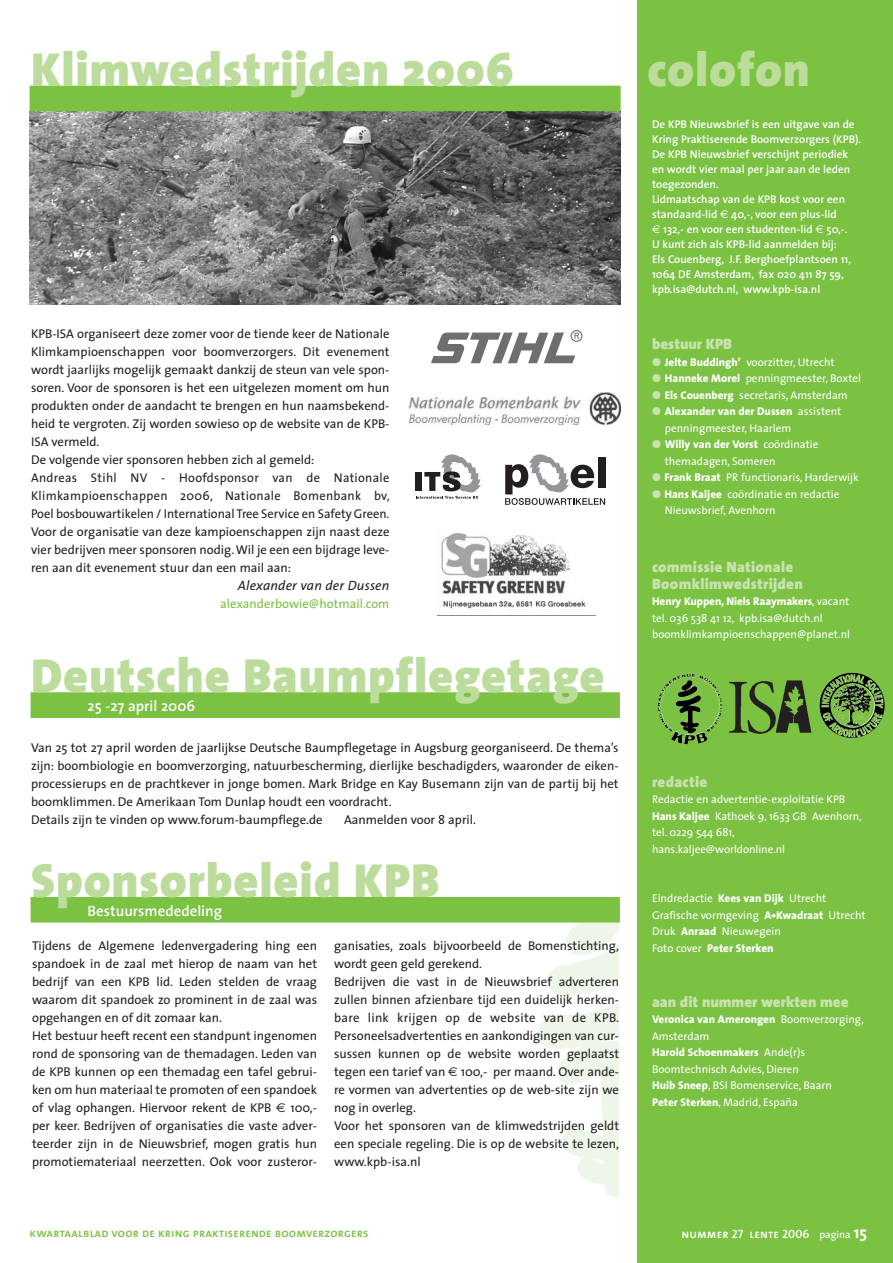
<style>
.page{position:relative;width:893px;height:1263px;background:#fff}
.page>*{position:absolute;margin:0;border:0;box-sizing:border-box;transform-origin:0 0}
.t1{font:900 48px "The Sans";letter-spacing:.02em;color:#bbdc9b}
.t2{font:900 15px/16.5px "The Sans";letter-spacing:.02em;color:#c8e2ae}
.t3{font:900 15px "The Sans";color:#c8e2ae}
.t4{font:600 15px "The Sans";color:#fff}
.t5{font:italic 13.5px "The Sans";letter-spacing:.01em;color:#231f20}
.t6{font:12.75px/18px "The Sans";color:#231f20}
.t7{font:12.75px "The Sans";color:#7bc142}
.t8{font:12px "The Sans Semi Bold Caps";letter-spacing:.01em;color:#7bc142}
.t9{font:12px "The Sans Semi Bold Caps";letter-spacing:.01em;color:#fff}
.t10{font:11.25px/16.5px "The Sans";color:#fff}
.t11{font:600 11.25px/15px "The Sans";color:#fff}
.s1{font-family:"Euro Sans"}
.s2{font-family:"Euro Sans";font-weight:400}
.s3{color:#c8e2ae}
.s4{font-weight:800}
.s5{font-family:"The Sans";font-size:10.5px}
.s6{font-family:"The Sans";font-weight:700;font-size:16.5px}
</style>
<div class="page">
<svg style="left:537px;top:922px;width:82px;height:275px"></svg>
<img style="left:30px;top:111px;width:591px;height:194px">
<div style="left:638px;top:1px;width:255px;height:1262px;background:#7bc142"></div>
<img style="left:729px;top:680px;width:83px;height:54px">
<img style="left:819px;top:672px;width:66px;height:66px">
<img style="left:672px;top:674px;width:36px;height:8px">
<div style="left:30px;top:86px;width:590px;height:24px;background:#7bc142"></div>
<div style="left:30px;top:86px;width:591px;height:25px;border:2px solid #7bc142"></div>
<img style="left:408px;top:392px;width:213px;height:32px">
<img style="left:438px;top:533px;width:157px;height:83px">
<svg style="left:431px;top:330px;width:151px;height:33px"></svg>
<svg style="left:505px;top:455px;width:100px;height:50px"></svg>
<div style="left:415px;top:472px;width:6px;height:19px;background:#231f20"></div>
<svg style="left:416px;top:455px;width:65px;height:44px"></svg>
<div style="left:31px;top:898px;width:588px;height:24px;background:#7bc142"></div>
<div style="left:31px;top:897px;width:589px;height:25px;border:2px solid #7bc142"></div>
<div style="left:31px;top:693px;width:588px;height:24px;background:#7bc142"></div>
<div style="left:31px;top:692px;width:589px;height:26px;border:2px solid #7bc142"></div>
<h1 class="t1" style="left:31px;top:52px;width:484px">Klimwedstrijden 2006</h1>
<p class="t6" style="left:31px;top:326px;width:360px">KPB-ISA organiseert deze zomer voor de tiende keer de Nationale Klimkampioenschappen voor boomverzorgers. Dit evenement wordt jaarlijks mogelijk gemaakt dankzij de steun van vele spon&shy;soren. Voor de sponsoren is het een uitgelezen moment om hun produkten onder de aandacht te brengen en hun naamsbekend&shy;heid te vergroten. Zij worden sowieso op de website van de KPB-ISA vermeld.<br>De volgende vier sponsoren hebben zich al gemeld:<br>Andreas Stihl NV - Hoofdsponsor van de Nationale Klimkampioenschappen 2006, Nationale Bomenbank bv, Poel bosbouwartikelen / International Tree Service en Safety Green.<br>Voor de organisatie van deze kampioenschappen zijn naast deze vier bedrijven meer sponsoren nodig. Wil je een een bijdrage leve&shy;ren aan dit evenement stuur dan een mail aan:</p>
<p class="t5" style="left:238px;top:580px;width:153px">Alexander van der Dussen</p>
<p class="t7" style="left:220px;top:598px;width:171px">alexanderbowie@hotmail.com</p>
<h1 class="t1" style="left:31px;top:658px;width:575px">Deutsche Baumpflegetage</h1>
<p class="t4" style="left:88px;top:700px;width:109px">25 -27 april 2006</p>
<p class="t6" style="left:31px;top:740px;width:589px">Van 25 tot 27 april worden de jaarlijkse Deutsche Baumpflegetage in Augsburg georganiseerd. De thema’s zijn: boombiologie en boomverzorging, natuurbescherming, dierlijke beschadigders, waaronder de eiken&shy;processierups en de prachtkever in jonge bomen. Mark Bridge en Kay Busemann zijn van de partij bij het boomklimmen. De Amerikaan Tom Dunlap houdt een voordracht.<br>Details zijn te vinden op www.forum-baumpflege.de</p>
<p class="t6" style="left:344px;top:812px;width:134px">Aanmelden voor 8 april.</p>
<h1 class="t1" style="left:31px;top:863px;width:410px">Sponsorbeleid KPB</h1>
<p class="t4" style="left:88px;top:905px;width:136px">Bestuursmededeling</p>
<p class="t6" style="left:32px;top:938px;width:287px">Tijdens de Algemene ledenvergadering hing een spandoek in de zaal met hierop de naam van het bedrijf van een KPB lid. Leden stelden de vraag waarom dit spandoek zo prominent in de zaal was opgehangen en of dit zomaar kan.<br>Het bestuur heeft recent een standpunt ingenomen rond de sponsoring van de themadagen. Leden van de KPB kunnen op een themadag een tafel gebrui&shy;ken om hun materiaal te promoten of een spandoek of vlag ophangen. Hiervoor rekent de KPB <span class="s1">€</span> 100,- per keer. Bedrijven of organisaties die vaste adver&shy;teerder zijn in de Nieuwsbrief, mogen gratis hun promotiemateriaal neerzetten. Ook voor zusteror-</p>
<p class="t6" style="left:334px;top:938px;width:287px">ganisaties, zoals bijvoorbeeld de Bomenstichting, wordt geen geld gerekend.<br>Bedrijven die vast in de Nieuwsbrief adverteren zullen binnen afzienbare tijd een duidelijk herken&shy;bare link krijgen op de website van de KPB.<br>Personeelsadvertenties en aankondigingen van cur&shy;sussen kunnen op de website worden geplaatst tegen een tarief van <span class="s1">€</span> 100,- per maand. Over ande&shy;re vormen van advertenties op de web-site zijn we nog in overleg.<br>Voor het sponsoren van de klimwedstrijden geldt een speciale regeling. Die is op de website te lezen, www.kpb-isa.nl</p>
<h1 class="t1" style="left:647px;top:52px;width:164px">colofon</h1>
<p class="t11" style="left:652px;top:118px;width:211px">De KPB Nieuwsbrief is een uitgave van de Kring Praktiserende Boomverzorgers (KPB).<br>De KPB Nieuwsbrief verschijnt periodiek en wordt vier maal per jaar aan de leden toegezonden.<br>Lidmaatschap van de KPB kost voor een standaard-lid <span class="s2">€</span> 40,-, voor een plus-lid<br><span class="s2">€</span> 132,- en voor een studenten-lid <span class="s2">€</span> 50,-.<br>U kunt zich als KPB-lid aanmelden bij:<br>Els Couenberg, J.F. Berghoefplantsoen 11, 1064 DE Amsterdam, fax 020 411 87 59, kpb.isa@dutch.nl, www.kpb-isa.nl</p>
<p class="t3" style="left:652px;top:339px;width:82px">bestuur KPB</p>
<p class="t10" style="left:652px;top:355px;width:184px"><span class="s3">●</span> <span class="s4">Jelte Buddingh’</span> voorzitter, Utrecht</p>
<p class="t10" style="left:652px;top:371px;width:211px"><span class="s3">●</span> <span class="s4">Hanneke Morel</span> penningmeester, Boxtel</p>
<p class="t10" style="left:652px;top:388px;width:197px"><span class="s3">●</span> <span class="s4">Els Couenberg</span> secretaris, Amsterdam</p>
<p class="t10" style="left:665px;top:404px;width:178px;text-indent:-13px"><span class="s3">●</span> <span class="s4">Alexander van der Dussen</span> assistent penningmeester, Haarlem</p>
<p class="t10" style="left:665px;top:437px;width:155px;text-indent:-13px"><span class="s3">●</span> <span class="s4">Willy van der Vorst</span> coördinatie themadagen, Someren</p>
<p class="t10" style="left:652px;top:470px;width:208px"><span class="s3">●</span> <span class="s4">Frank Braat</span> PR functionaris, Harderwijk</p>
<p class="t10" style="left:665px;top:487px;width:176px;text-indent:-13px"><span class="s3">●</span> <span class="s4">Hans Kaljee</span> coördinatie en redactie<br>Nieuwsbrief, Avenhorn</p>
<p class="t2" style="left:652px;top:560px;width:152px">commissie Nationale<br>Boomklimwedstrijden</p>
<p class="t10" style="left:652px;top:594px;width:200px"><span class="s4">Henry Kuppen, Niels Raaymakers</span>, vacant tel. 036 538 41 12, kpb.isa@dutch.nl boomklimkampioenschappen@planet.nl</p>
<p class="t2" style="left:652px;top:775px;width:57px">redactie</p>
<p class="t10" style="left:652px;top:792px;width:211px">Redactie en advertentie-exploitatie KPB<br><span class="s4">Hans Kaljee</span> Kathoek 9, 1633 GB Avenhorn, tel. 0229 544 681, hans.kaljee@worldonline.nl</p>
<p class="t10" style="left:652px;top:891px;width:215px">Eindredactie <span class="s4">Kees van Dijk</span> Utrecht<br>Grafische vormgeving <span class="s4">A•Kwadraat</span> Utrecht<br>Druk <span class="s4">Anraad</span> Nieuwegein<br>Foto cover <span class="s4">Peter Sterken</span></p>
<p class="t3" style="left:652px;top:996px;width:198px">aan dit nummer werkten mee</p>
<p class="t10" style="left:652px;top:1012px;width:213px"><span class="s4">Veronica van Amerongen</span> Boomverzorging,<br>Amsterdam<br><span class="s4">Harold Schoenmakers</span> Ande(r)s<br>Boomtechnisch Advies, Dieren<br><span class="s4">Huib Sneep</span>, BSI Bomenservice, Baarn<br><span class="s4">Peter Sterken</span>, Madrid, España</p>
<p class="t8" style="left:30px;top:1226px;width:341px">kwartaalblad voor de kring praktiserende boomverzorgers</p>
<p class="t9" style="left:681px;top:1226px;width:187px">nummer 27 lente 2006 <span class="s5">pagina</span> <span class="s6">15</span></p>
</div>
